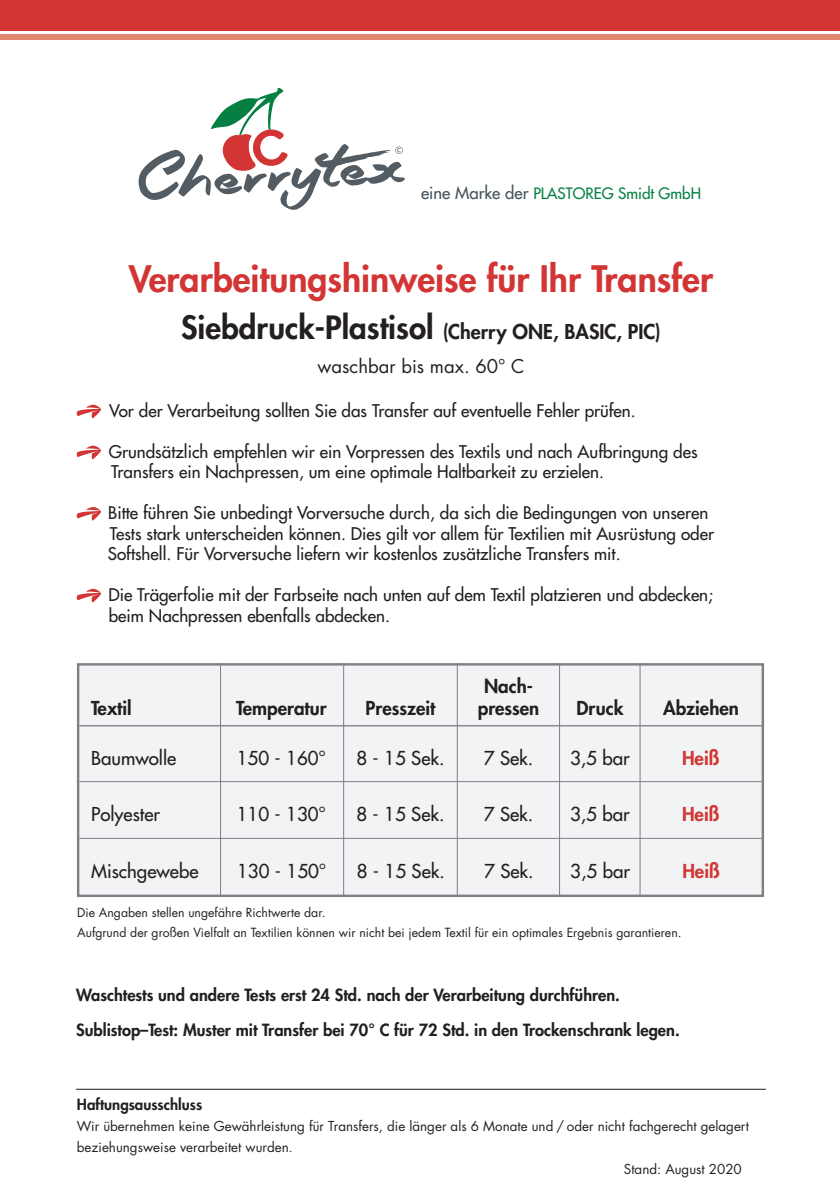
<style>
.page{position:relative;width:840px;height:1191px;background:#fff}
.page>*{position:absolute;margin:0;border:0;box-sizing:border-box;transform-origin:0 0}
.t1{font:800 35.6px "Futura";color:#d23534}
.t2{font:800 19.8px "Futura";color:#231f20}
.t3{font:18.6px "Futura";color:#231f20}
.t4{font:800 18.6px/22.4px "Futura";color:#231f20;text-align:center}
.t5{font:800 18.6px "Futura";color:#d23534}
.t6{font:18.4px "Futura";color:#231f20}
.t7{font:17px/20.4px "Futura";color:#231f20}
.t8{font:800 16.4px/35.4px "Futura";color:#231f20}
.t9{font:15.2px "Futura";color:#058042}
.t10{font:800 15px "Futura";color:#231f20}
.t11{font:13.4px "Futura";color:#231f20}
.t12{font:12.2px/20.2px "Futura";color:#231f20}
.s1{font-size:16.6px;color:#44545d}
.s2{font-size:31.2px}
.s3{font-size:12.2px}
</style>
<div class="page">
<div style="left:0;top:34px;width:839px;height:6px;background:#e28771"></div>
<div style="left:0;top:0;width:839px;height:31px;background:#d23534"></div>
<svg style="left:76px;top:404px;width:25px;height:14px"></svg>
<svg style="left:76px;top:445px;width:25px;height:14px"></svg>
<svg style="left:76px;top:507px;width:25px;height:14px"></svg>
<svg style="left:76px;top:588px;width:25px;height:14px"></svg>
<div style="left:77px;top:663px;width:686px;height:234px;background:#f2f3f4;border:2px solid #7e8083"></div>
<hr style="left:79px;top:725px;width:684px;height:1px;background:#7e8083">
<hr style="left:79px;top:781px;width:684px;height:1px;background:#7e8083">
<hr style="left:79px;top:838px;width:684px;height:1px;background:#7e8083">
<hr style="left:220px;top:663px;width:1px;height:234px;background:#7e8083">
<hr style="left:343px;top:663px;width:1px;height:234px;background:#7e8083">
<hr style="left:456px;top:663px;width:1px;height:234px;background:#7e8083">
<hr style="left:559px;top:663px;width:1px;height:234px;background:#7e8083">
<hr style="left:639px;top:663px;width:1px;height:234px;background:#7e8083">
<hr style="left:76px;top:1088px;width:689px;height:1px;background:#231f20">
<svg style="left:138px;top:87px;width:267px;height:123px"></svg>
<p class="t9" style="left:421px;top:184px;width:281px"><span class="s1">eine Marke der</span> PLASTOREG Smidt GmbH</p>
<h1 class="t1" style="left:129px;top:255px;width:585px">Verarbeitungshinweise für Ihr Transfer</h1>
<p class="t2" style="left:181px;top:318px;width:481px"><span class="s2">Siebdruck-Plastisol</span> (Cherry ONE, BASIC, PIC)</p>
<p class="t6" style="left:317px;top:353px;width:208px">waschbar bis max. 60° C</p>
<p class="t7" style="left:109px;top:400px;width:527px">Vor der Verarbeitung sollten Sie das Transfer auf eventuelle Fehler prüfen.</p>
<p class="t7" style="left:109px;top:441px;width:590px">Grundsätzlich empfehlen wir ein Vorpressen des Textils und nach Aufbringung des<br>Transfers ein Nachpressen, um eine optimale Haltbarkeit zu erzielen.</p>
<p class="t7" style="left:108px;top:503px;width:607px">Bitte führen Sie unbedingt Vorversuche durch, da sich die Bedingungen von unseren<br>Tests stark unterscheiden können. Dies gilt vor allem für Textilien mit Ausrüstung oder<br>Softshell. Für Vorversuche liefern wir kostenlos zusätzliche Transfers mit.</p>
<p class="t7" style="left:108px;top:584px;width:606px">Die Trägerfolie mit der Farbseite nach unten auf dem Textil platzieren und abdecken; beim Nachpressen ebenfalls abdecken.</p>
<p class="t4" style="left:91px;top:697px;width:42px">Textil</p>
<p class="t4" style="left:236px;top:697px;width:92px">Temperatur</p>
<p class="t4" style="left:365px;top:697px;width:71px">Presszeit</p>
<p class="t3" style="left:91px;top:745px;width:87px">Baumwolle</p>
<p class="t3" style="left:236px;top:745px;width:91px">150 - 160°</p>
<p class="t3" style="left:356px;top:745px;width:89px">8 - 15 Sek.</p>
<p class="t3" style="left:91px;top:802px;width:70px">Polyester</p>
<p class="t3" style="left:236px;top:802px;width:91px">110 - 130°</p>
<p class="t3" style="left:356px;top:802px;width:89px">8 - 15 Sek.</p>
<p class="t3" style="left:91px;top:859px;width:109px">Mischgewebe</p>
<p class="t3" style="left:237px;top:859px;width:91px">130 - 150°</p>
<p class="t3" style="left:356px;top:859px;width:89px">8 - 15 Sek.</p>
<p class="t4" style="left:477px;top:674px;width:63px">Nach&shy;pressen</p>
<p class="t3" style="left:483px;top:745px;width:51px">7 Sek.</p>
<p class="t3" style="left:483px;top:802px;width:51px">7 Sek.</p>
<p class="t3" style="left:484px;top:859px;width:51px">7 Sek.</p>
<p class="t4" style="left:576px;top:697px;width:48px">Druck</p>
<p class="t3" style="left:569px;top:745px;width:61px">3,5 bar</p>
<p class="t3" style="left:569px;top:802px;width:61px">3,5 bar</p>
<p class="t3" style="left:570px;top:859px;width:61px">3,5 bar</p>
<p class="t4" style="left:662px;top:697px;width:77px">Abziehen</p>
<p class="t5" style="left:681px;top:745px;width:39px">Heiß</p>
<p class="t5" style="left:681px;top:802px;width:39px">Heiß</p>
<p class="t5" style="left:682px;top:859px;width:39px">Heiß</p>
<p class="t12" style="left:77px;top:902px;width:605px">Die Angaben stellen ungefähre Richtwerte dar.<br>Aufgrund der großen Vielfalt an Textilien können wir nicht bei jedem Textil für ein optimales Ergebnis garantieren.</p>
<p class="t8" style="left:76px;top:976px;width:604px">Waschtests und andere Tests erst 24 Std. nach der Verarbeitung durchführen.<br>Sublistop–Test: Muster mit Transfer bei 70° C für 72 Std. in den Trockenschrank legen.</p>
<p class="t10" style="left:77px;top:1094px;width:127px">Haftungsausschluss</p>
<p class="t11" style="left:77px;top:1116px;width:673px">Wir übernehmen keine Gewährleistung für Transfers, die länger als 6 Monate und / oder nicht fachgerecht gelagert</p>
<p class="t11" style="left:77px;top:1138px;width:217px">beziehungsweise verarbeitet wurden<span class="s3">.</span></p>
<p class="t11" style="left:623px;top:1160px;width:119px">Stand: August 2020</p>
</div>
